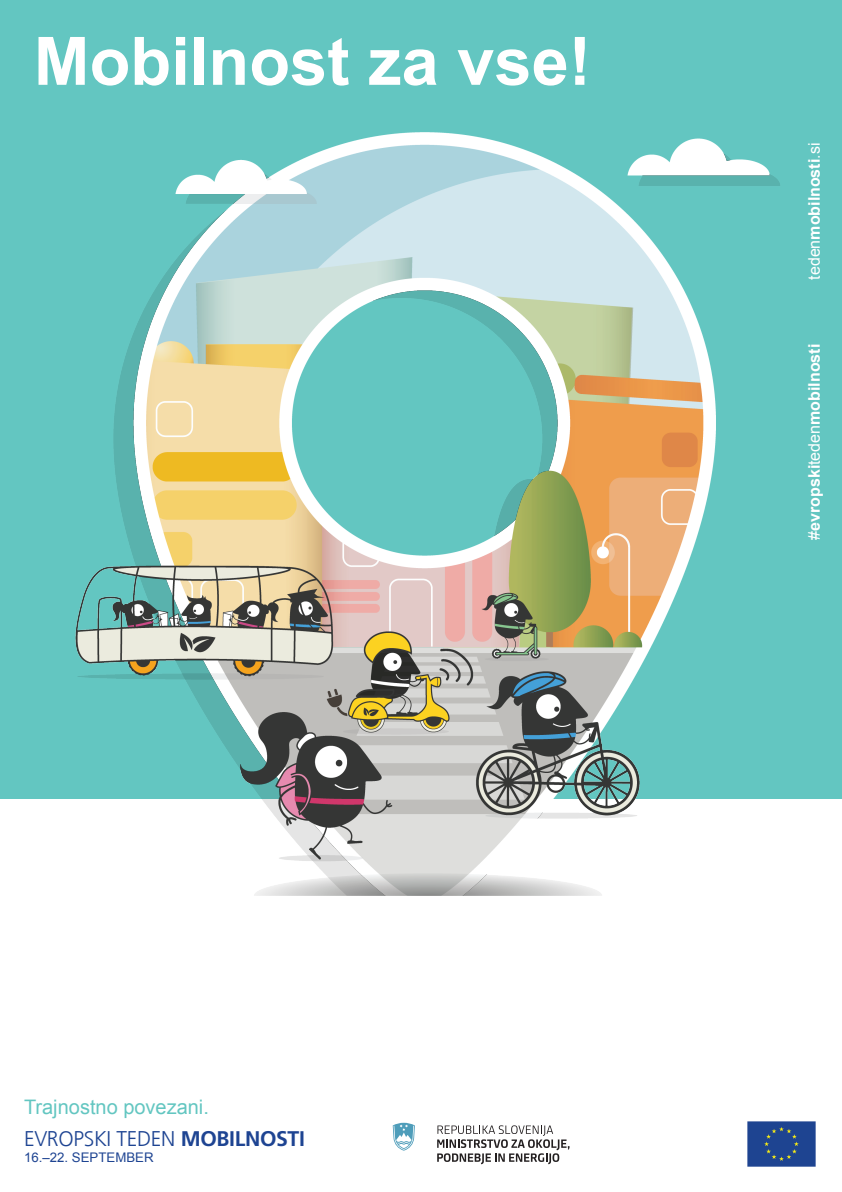
<style>
.page{position:relative;width:842px;height:1192px;background:#fff}
.page>*{position:absolute;margin:0;border:0;box-sizing:border-box;transform-origin:0 0}
.t1{font:700 66.85px "Arial";color:#fff}
.t2{font:300 21.2px "Frutiger LT Com";letter-spacing:-.015em;color:#1e4492}
.t3{font:20px "Arial";color:#63c6c1}
.t4{font:700 16px "Arial";color:#fff}
.t5{font:13.25px "Arial";color:#1e4492}
.s1{font-weight:400}
.s2{font-weight:700}
</style>
<div class="page">
<div style="left:0;top:0;width:842px;height:799px;background:#63c6c1"></div>
<img style="left:75px;top:132px;width:705px;height:764px">
<svg style="left:393px;top:1123px;width:22px;height:28px"></svg>
<svg style="left:437px;top:1125px;width:132px;height:39px"></svg>
<img style="left:747px;top:1121px;width:69px;height:46px">
<h1 class="t1" style="left:34px;top:17px;width:559px">Mobilnost za vse!</h1>
<p class="t4" style="left:804px;top:280px;width:138px;rotate:-90deg"><span class="s1">teden</span>mobilnosti<span class="s1">.si</span></p>
<p class="t4" style="left:804px;top:540px;width:197px;rotate:-90deg"><span class="s1">#</span>evropski<span class="s1">teden</span>mobilnosti</p>
<p class="t3" style="left:24px;top:1094px;width:186px">Trajnostno povezani.</p>
<h2 class="t2" style="left:24px;top:1126px;width:282px">EVROPSKI TEDEN <span class="s2">MOBILNOSTI</span></h2>
<p class="t5" style="left:24px;top:1148px;width:131px">16.–22. SEPTEMBER</p>
</div>
